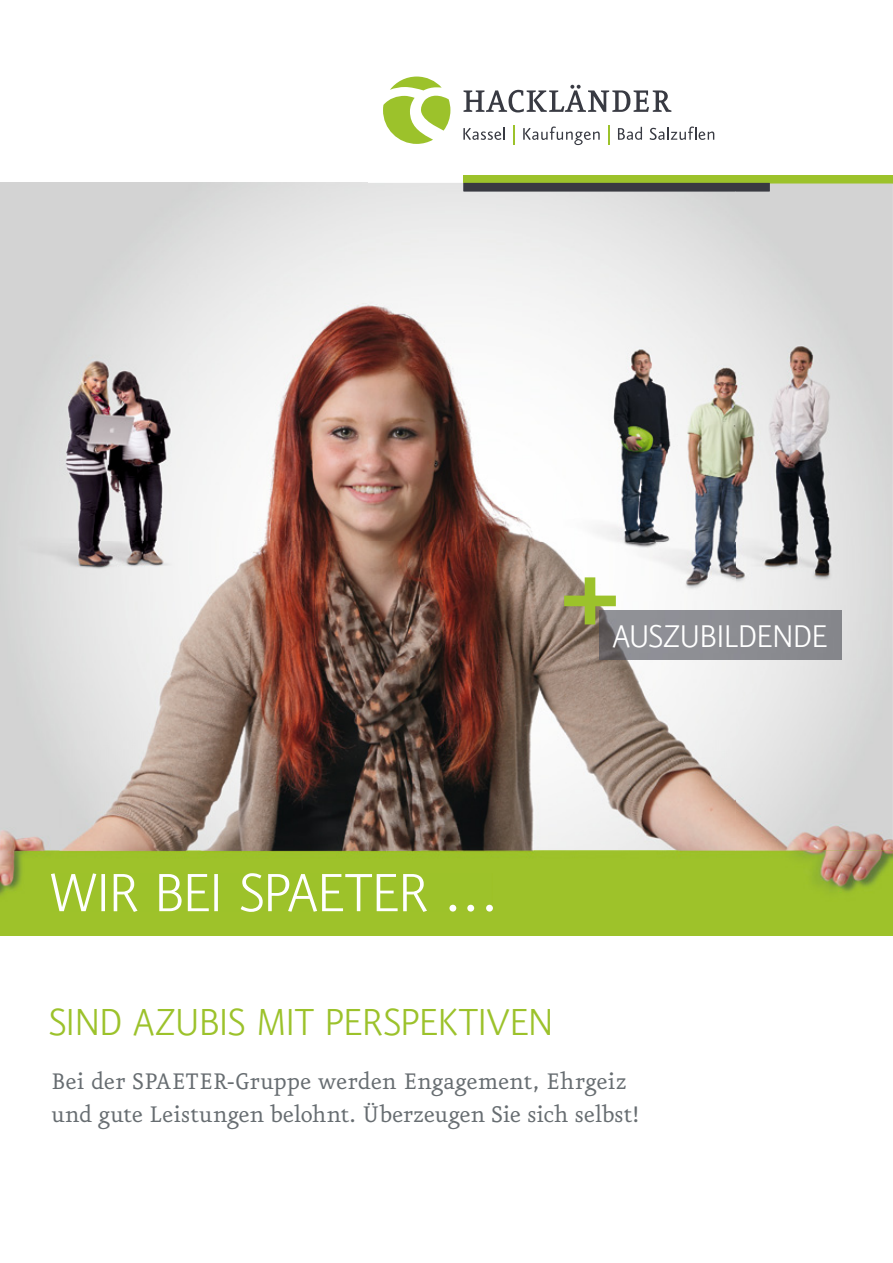
<style>
.page{position:relative;width:893px;height:1263px;background:#fff}
.page>*{position:absolute;margin:0;border:0;box-sizing:border-box;transform-origin:0 0}
.t1{font:45px "CSP Eureka Sans Light";letter-spacing:-.015em;color:#9cc22b}
.t2{font:37.5px "CSP Eureka Sans Light";letter-spacing:-.015em;color:#fff}
.t3{font:27px/33px "Eureka OT";letter-spacing:-.01em;color:#676d71}
</style>
<div class="page">
<div style="left:463px;top:175px;width:430px;height:8px;background:#9cc22b"></div>
<svg style="left:463px;top:127px;width:42px;height:13px"></svg>
<svg style="left:513px;top:126px;width:2px;height:19px"></svg>
<svg style="left:523px;top:127px;width:77px;height:18px"></svg>
<svg style="left:608px;top:126px;width:1px;height:19px"></svg>
<svg style="left:618px;top:127px;width:24px;height:13px"></svg>
<svg style="left:649px;top:127px;width:65px;height:13px"></svg>
<svg style="left:463px;top:85px;width:208px;height:27px"></svg>
<svg style="left:383px;top:77px;width:67px;height:67px"></svg>
<img style="left:0;top:183px;width:893px;height:752px">
<img style="left:770px;top:183px;width:123px;height:1px">
<div style="left:463px;top:183px;width:307px;height:8px;background:#393a41"></div>
<img style="left:51px;top:873px;width:442px;height:39px">
<svg style="left:564px;top:577px;width:52px;height:47px"></svg>
<div style="left:600px;top:610px;width:242px;height:49px;background:#8c8d92"></div>
<h2 class="t2" style="left:612px;top:619px;width:217px">AUSZUBILDENDE</h2>
<h1 class="t1" style="left:48px;top:1001px;width:507px">SIND AZUBIS MIT PERSPEKTIVEN</h1>
<p class="t3" style="left:51px;top:1065px;width:590px">Bei der SPAETER-Gruppe werden Engagement, Ehrgeiz und gute Leistungen belohnt. Überzeugen Sie sich selbst!</p>
</div>
